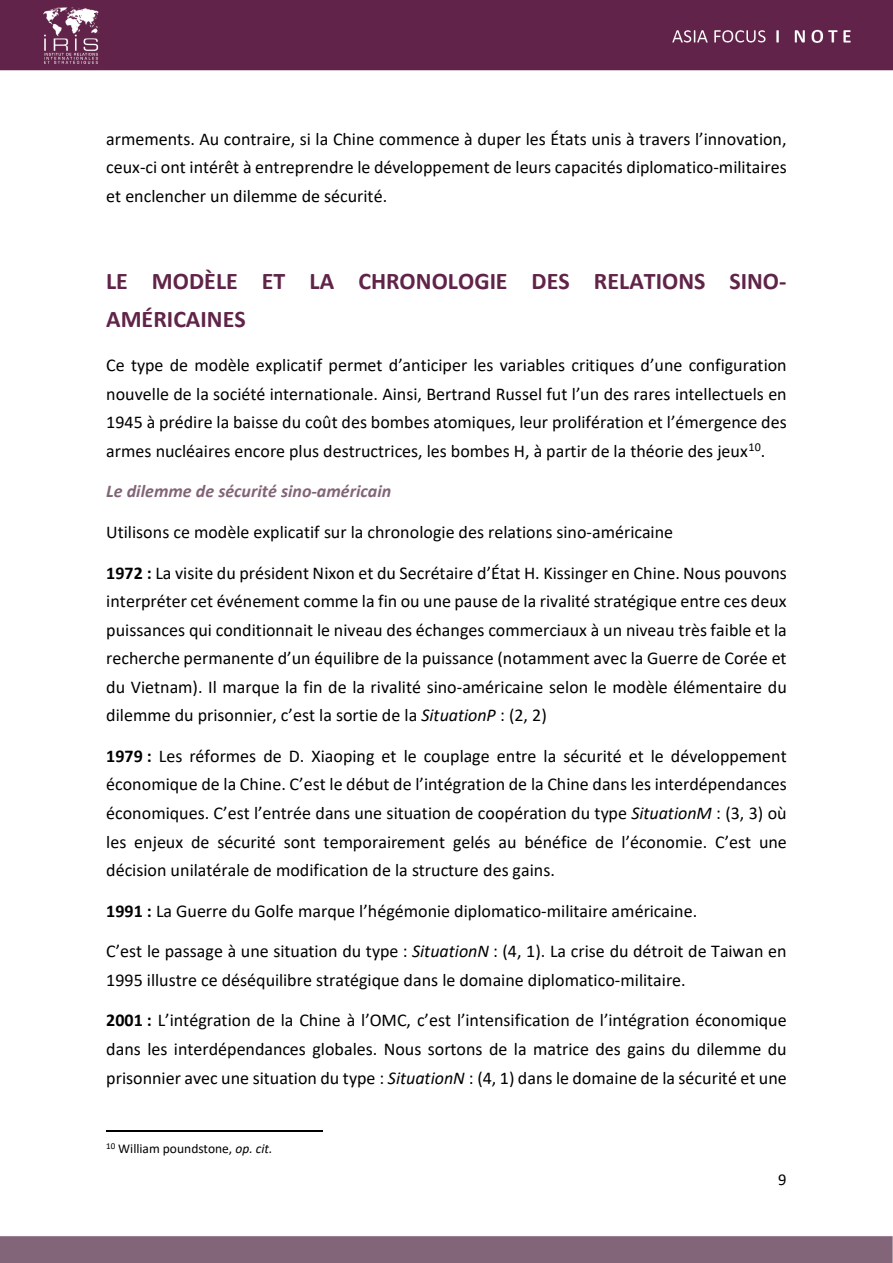
<style>
.page{position:relative;width:893px;height:1263px;background:#fff}
.page>*{position:absolute;margin:0;border:0;box-sizing:border-box;transform-origin:0 0}
.t1{font:700 24px/38px "Calibri";color:#612449}
.t2{font:18px/28.5px "Calibri";color:#000;text-align:justify}
.t3{font:italic 700 18px "Calibri";color:#826477}
.t4{font:16.5px "Calibri";color:#000}
.t5{font:13.5px "Calibri";color:#000}
.s1{font-weight:700}
.s2{font-style:italic}
</style>
<div class="page">
<img style="left:0;top:0;width:893px;height:1263px">
<hr style="left:106px;top:1131px;width:216px;height:1px;background:#000">
<p class="t2" style="left:106px;top:124px;width:682px">armements. Au contraire, si la Chine commence à duper les États unis à travers l’innovation, ceux-ci ont intérêt à entreprendre le développement de leurs capacités diplomatico-militaires et enclencher un dilemme de sécurité.</p>
<p class="t1" style="left:106px;top:261px;width:682px">LE MODÈLE ET LA CHRONOLOGIE DES RELATIONS SINO-<br>AMÉRICAINES</p>
<p class="t2" style="left:106px;top:350px;width:682px">Ce type de modèle explicatif permet d’anticiper les variables critiques d’une configuration nouvelle de la société internationale. Ainsi, Bertrand Russel fut l’un des rares intellectuels en 1945 à prédire la baisse du coût des bombes atomiques, leur prolifération et l’émergence des armes nucléaires encore plus destructrices, les bombes H, à partir de la théorie des jeux<sup>10</sup>.</p>
<p class="t3" style="left:106px;top:479px;width:287px">Le dilemme de sécurité sino-américain</p>
<p class="t2" style="left:106px;top:517px;width:568px">Utilisons ce modèle explicatif sur la chronologie des relations sino-américaine</p>
<p class="t2" style="left:106px;top:558px;width:682px"><span class="s1">1972 :</span> La visite du président Nixon et du Secrétaire d’État H. Kissinger en Chine. Nous pouvons interpréter cet événement comme la fin ou une pause de la rivalité stratégique entre ces deux puissances qui conditionnait le niveau des échanges commerciaux à un niveau très faible et la recherche permanente d’un équilibre de la puissance (notamment avec la Guerre de Corée et du Vietnam). Il marque la fin de la rivalité sino-américaine selon le modèle élémentaire du dilemme du prisonnier, c’est la sortie de la <span class="s2">SituationP</span> : (2, 2)</p>
<p class="t2" style="left:106px;top:741px;width:682px"><span class="s1">1979 :</span> Les réformes de D. Xiaoping et le couplage entre la sécurité et le développement économique de la Chine. C’est le début de l’intégration de la Chine dans les interdépendances économiques. C’est l’entrée dans une situation de coopération du type <span class="s2">SituationM</span> : (3, 3) où les enjeux de sécurité sont temporairement gelés au bénéfice de l’économie. C’est une décision unilatérale de modification de la structure des gains.</p>
<p class="t2" style="left:106px;top:896px;width:593px"><span class="s1">1991 :</span> La Guerre du Golfe marque l’hégémonie diplomatico-militaire américaine.</p>
<p class="t2" style="left:106px;top:936px;width:682px">C’est le passage à une situation du type : <span class="s2">SituationN</span> : (4, 1). La crise du détroit de Taiwan en<br>1995 illustre ce déséquilibre stratégique dans le domaine diplomatico-militaire.</p>
<p class="t2" style="left:106px;top:1006px;width:682px"><span class="s1">2001 :</span> L’intégration de la Chine à l’OMC, c’est l’intensification de l’intégration économique dans les interdépendances globales. Nous sortons de la matrice des gains du dilemme du prisonnier avec une situation du type : <span class="s2">SituationN</span> : (4, 1) dans le domaine de la sécurité et une</p>
<p class="t5" style="left:106px;top:1139px;width:168px"><sup>10</sup> William poundstone, <span class="s2">op. cit.</span></p>
<p class="t4" style="left:778px;top:1168px;width:10px">9</p>
</div>
